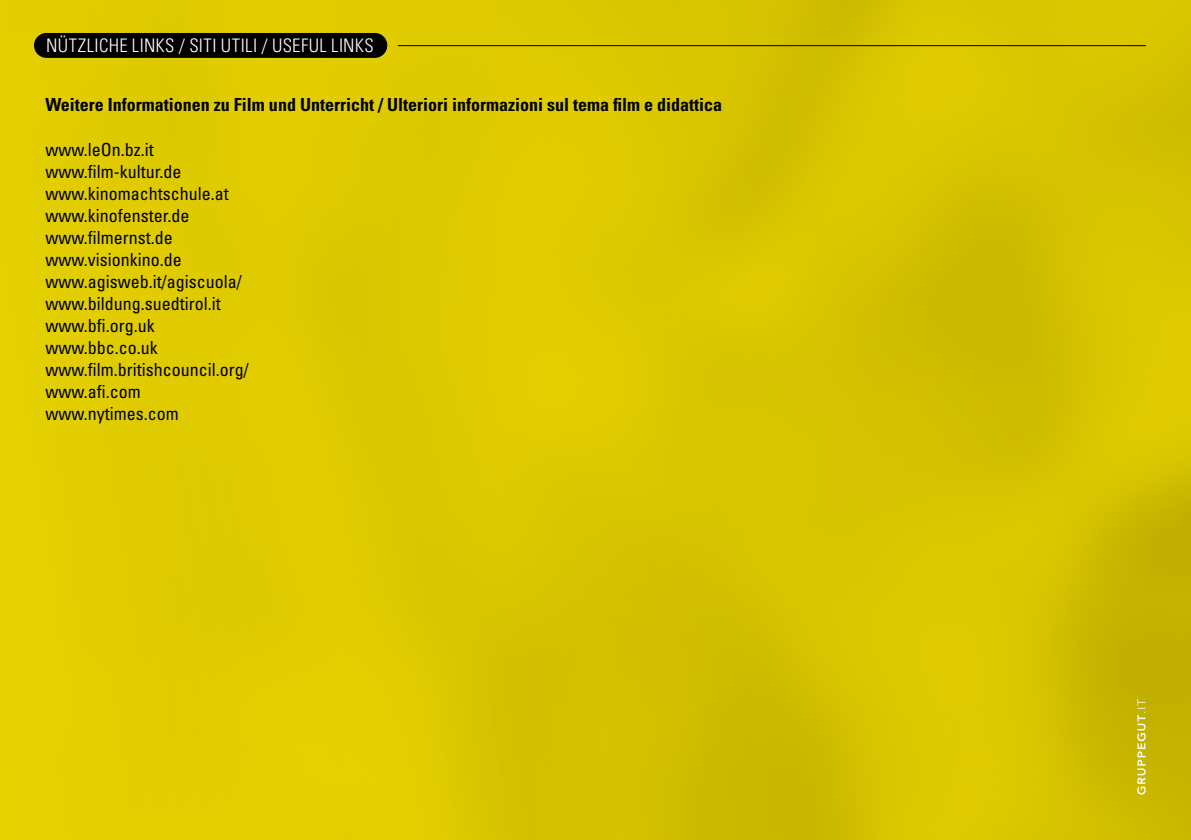
<style>
.page{position:relative;width:1191px;height:840px;background:#fff}
.page>*{position:absolute;margin:0;border:0;box-sizing:border-box;transform-origin:0 0}
.t1{font:300 condensed 18.6px "Univers LT Std";letter-spacing:.02em;color:#fff}
.t2{font:condensed 18px/22px "Univers LT Std";color:#000}
.t3{font:700 condensed 18px "Univers LT Std";color:#000}
</style>
<div class="page">
<img style="left:0;top:0;width:1191px;height:839px">
<div style="left:35px;top:33px;width:352px;height:24px;background:#000;border-radius:12px"></div>
<div style="left:34px;top:33px;width:353px;height:25px;border:1px solid #000;border-radius:12px"></div>
<hr style="left:398px;top:45px;width:747px;height:1px;background:#000">
<svg style="left:1137px;top:698px;width:8px;height:96px"></svg>
<p class="t1" style="left:46px;top:34px;width:329px">NÜTZLICHE LINKS / SITI UTILI / USEFUL LINKS</p>
<p class="t3" style="left:45px;top:94px;width:678px">Weitere Informationen zu Film und Unterricht / Ulteriori informazioni sul tema film e didattica</p>
<p class="t2" style="left:45px;top:138px;width:205px">www.leOn.bz.it www.film-kultur.de www.kinomachtschule.at www.kinofenster.de www.filmernst.de www.visionkino.de www.agisweb.it/agiscuola/ www.bildung.suedtirol.it www.bfi.org.uk www.bbc.co.uk www.film.britishcouncil.org/ www.afi.com www.nytimes.com</p>
</div>
